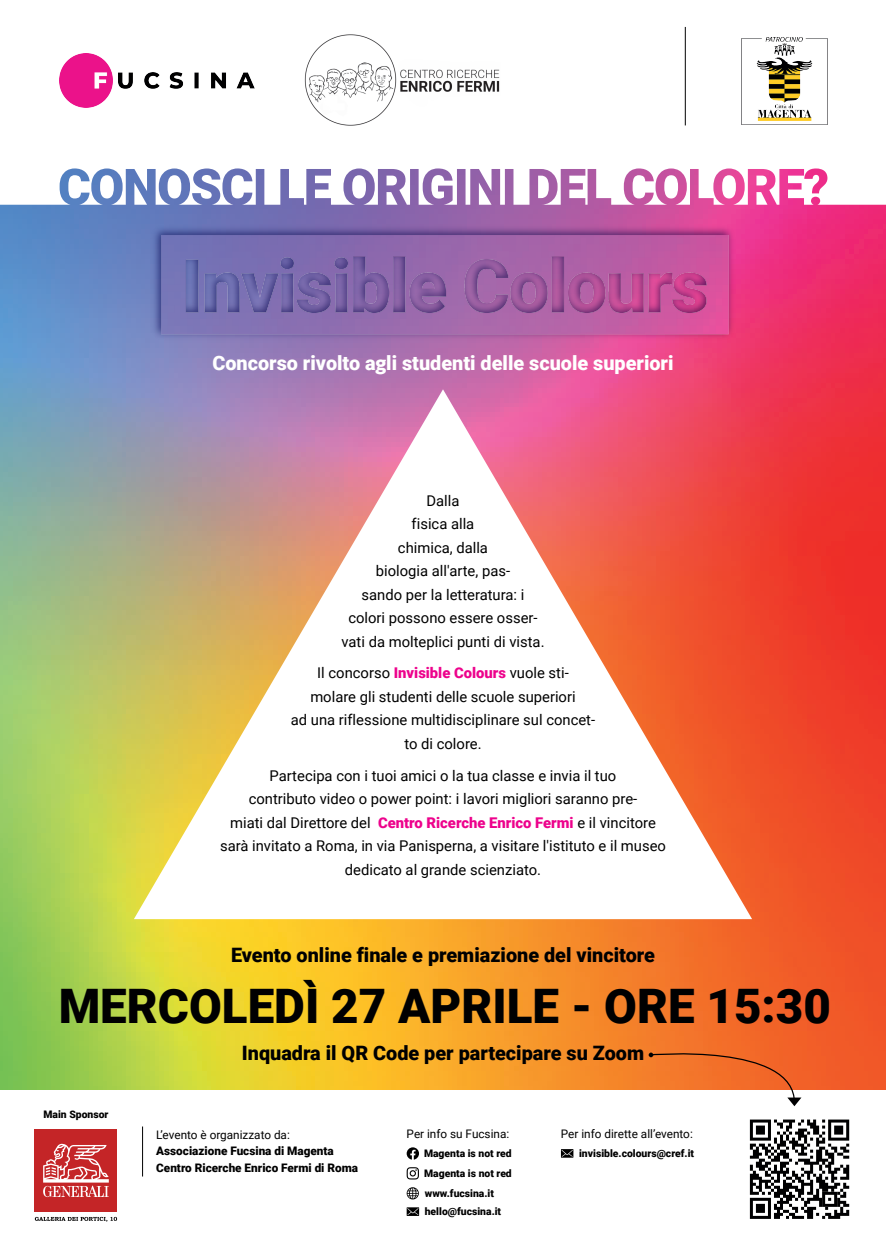
<style>
.page{position:relative;width:886px;height:1241px;background:#fff}
.page>*{position:absolute;margin:0;border:0;box-sizing:border-box;transform-origin:0 0}
.t1{font:900 47.56px "Roboto";color:#000001}
.t2{font:900 19.81px "Roboto";color:#000001}
.t3{font:900 19.81px "Roboto";color:#fff}
.t4{font:14.81px/23.5px "Roboto";color:#000001;text-align:center}
.t5{font:11.75px "Roboto";color:#000}
.t6{font:900 11.75px/16.6px "Roboto";color:#000}
.t7{font:900 10.38px "Roboto";color:#000}
.s1{font-weight:900;color:#ed028c}
</style>
<div class="page">
<img style="left:0;top:205px;width:886px;height:885px">
<svg style="left:134px;top:389px;width:618px;height:530px"></svg>
<svg style="left:0;top:26px;width:886px;height:179px"></svg>
<svg style="left:35px;top:1216px;width:82px;height:5px"></svg>
<svg style="left:407px;top:1147px;width:12px;height:12px"></svg>
<svg style="left:407px;top:1167px;width:12px;height:12px"></svg>
<svg style="left:407px;top:1207px;width:12px;height:8px"></svg>
<svg style="left:561px;top:1149px;width:12px;height:8px"></svg>
<svg style="left:407px;top:1187px;width:12px;height:12px"></svg>
<hr style="left:142px;top:1126px;width:1px;height:50px;background:#000001">
<img style="left:741px;top:36px;width:86px;height:88px">
<hr style="left:685px;top:27px;width:1px;height:98px;background:#000001">
<img style="left:301px;top:30px;width:199px;height:100px">
<img style="left:60px;top:53px;width:195px;height:54px">
<div style="left:35px;top:1129px;width:82px;height:82px;background:#c42527"></div>
<svg style="left:43px;top:1143px;width:66px;height:53px"></svg>
<svg style="left:649px;top:1042px;width:152px;height:63px"></svg>
<svg style="left:749px;top:1119px;width:101px;height:100px"></svg>
<svg style="left:750px;top:1119px;width:99px;height:99px"></svg>
<img style="left:149px;top:223px;width:589px;height:120px">
<img style="left:153px;top:227px;width:583px;height:115px">
<svg style="left:804px;top:168px;width:23px;height:25px"></svg>
<h2 class="t3" style="left:212px;top:349px;width:463px">Concorso rivolto agli studenti delle scuole superiori</h2>
<p class="t4" style="left:341px;top:488px;width:205px">Dalla<br>fisica alla<br>chimica, dalla<br>biologia all'arte, pas-<br>sando per la letteratura: i colori possono essere osser&shy;vati da molteplici punti di vista.</p>
<p class="t4" style="left:291px;top:660px;width:306px">Il concorso <span class="s1">Invisible Colours</span> vuole sti-<br>molare gli studenti delle scuole superiori<br>ad una riflessione multidisciplinare sul concet&shy;to di colore.</p>
<p class="t4" style="left:220px;top:763px;width:447px">Partecipa con i tuoi amici o la tua classe e invia il tuo<br>contributo video o power point: i lavori migliori saranno pre-<br>miati dal Direttore del <span class="s1">Centro Ricerche Enrico Fermi</span> e il vincitore sarà invitato a Roma, in via Panisperna, a visitare l'istituto e il museo dedicato al grande scienziato.</p>
<h2 class="t2" style="left:231px;top:940px;width:425px">Evento online finale e premiazione del vincitore</h2>
<h1 class="t1" style="left:59px;top:972px;width:774px">MERCOLEDÌ 27 APRILE - ORE 15:30</h1>
<p class="t7" style="left:43px;top:1106px;width:66px">Main Sponsor</p>
<h2 class="t2" style="left:242px;top:1038px;width:404px">Inquadra il QR Code per partecipare su Zoom</h2>
<p class="t5" style="left:156px;top:1125px;width:135px">L’evento è organizzato da:</p>
<p class="t6" style="left:156px;top:1142px;width:203px">Associazione Fucsina di Magenta<br>Centro Ricerche Enrico Fermi di Roma</p>
<p class="t5" style="left:407px;top:1125px;width:104px">Per info su Fucsina:</p>
<p class="t7" style="left:424px;top:1165px;width:89px">Magenta is not red</p>
<p class="t7" style="left:424px;top:1145px;width:89px">Magenta is not red</p>
<p class="t7" style="left:425px;top:1185px;width:71px">www.fucsina.it</p>
<p class="t7" style="left:425px;top:1203px;width:78px">hello@fucsina.it</p>
<p class="t5" style="left:561px;top:1125px;width:133px">Per info dirette all’evento:</p>
<p class="t7" style="left:579px;top:1145px;width:117px">invisible.colours@cref.it</p>
</div>
